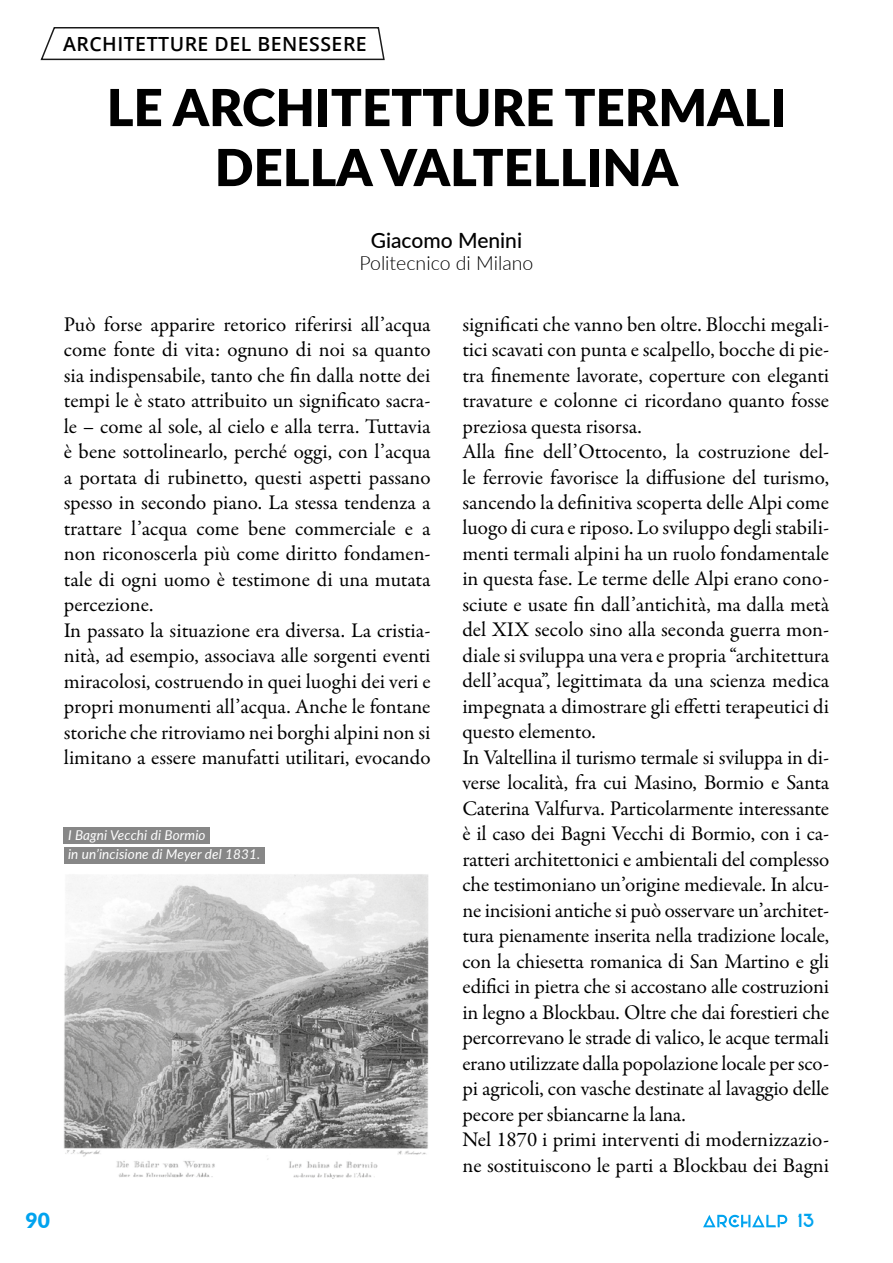
<style>
.page{position:relative;width:893px;height:1263px;background:#fff}
.page>*{position:absolute;margin:0;border:0;box-sizing:border-box;transform-origin:0 0}
.t1{font:900 51px/60px "Lato";color:#000;text-align:center}
.t2{font:21px/25.5px "Garamond Premr Pro";letter-spacing:-.005em;color:#000}
.t3{font:500 21px "Lato";color:#000}
.t4{font:900 21px "Lato";color:#00a3ef}
.t5{font:600 19.5px "Open Sans";letter-spacing:.025em;color:#000}
.t6{font:300 19.5px "Lato";color:#000}
.t7{font:18px "Elianto";color:#00a3ef}
.t8{font:italic 13.5px/19.5px "Lato";letter-spacing:.01em;color:#fff}
</style>
<div class="page">
<img style="left:64px;top:874px;width:365px;height:304px">
<svg style="left:703px;top:1215px;width:84px;height:12px"></svg>
<svg style="left:40px;top:27px;width:345px;height:34px"></svg>
<div style="left:64px;top:828px;width:146px;height:16px;background:#878787"></div>
<div style="left:64px;top:847px;width:200px;height:16px;background:#878787"></div>
<p class="t5" style="left:63px;top:30px;width:305px">ARCHITETTURE DEL BENESSERE</p>
<h1 class="t1" style="left:107px;top:75px;width:681px">LE ARCHITETTURE TERMALI<br>DELLA VALTELLINA</h1>
<p class="t3" style="left:371px;top:225px;width:153px">Giacomo Menini</p>
<p class="t6" style="left:359px;top:250px;width:176px">Politecnico di Milano</p>
<p class="t2" style="left:64px;top:312px;width:368px">Può forse apparire retorico riferirsi all’acqua come fonte di vita: ognuno di noi sa quanto sia indispensabile, tanto che fin dalla notte dei tempi le è stato attribuito un significato sacra&shy;le – come al sole, al cielo e alla terra. Tuttavia è bene sottolinearlo, perché oggi, con l’acqua a portata di rubinetto, questi aspetti passano spesso in secondo piano. La stessa tendenza a trattare l’acqua come bene commerciale e a non riconoscerla più come diritto fondamen&shy;tale di ogni uomo è testimone di una mutata percezione.<br>In passato la situazione era diversa. La cristia&shy;nità, ad esempio, associava alle sorgenti eventi miracolosi, costruendo in quei luoghi dei veri e propri monumenti all’acqua. Anche le fontane storiche che ritroviamo nei borghi alpini non si limitano a essere manufatti utilitari, evocando</p>
<p class="t2" style="left:462px;top:312px;width:368px">significati che vanno ben oltre. Blocchi megali&shy;tici scavati con punta e scalpello, bocche di pie&shy;tra finemente lavorate, coperture con eleganti travature e colonne ci ricordano quanto fosse preziosa questa risorsa.<br>Alla fine dell’Ottocento, la costruzione del&shy;le ferrovie favorisce la diffusione del turismo, sancendo la definitiva scoperta delle Alpi come luogo di cura e riposo. Lo sviluppo degli stabili&shy;menti termali alpini ha un ruolo fondamentale in questa fase. Le terme delle Alpi erano cono&shy;sciute e usate fin dall’antichità, ma dalla metà del XIX secolo sino alla seconda guerra mon&shy;diale si sviluppa una vera e propria “architettura dell’acqua”, legittimata da una scienza medica impegnata a dimostrare gli effetti terapeutici di questo elemento.<br>In Valtellina il turismo termale si sviluppa in di&shy;verse località, fra cui Masino, Bormio e Santa Caterina Valfurva. Particolarmente interessante è il caso dei Bagni Vecchi di Bormio, con i ca&shy;ratteri architettonici e ambientali del complesso che testimoniano un’origine medievale. In alcu&shy;ne incisioni antiche si può osservare un’architet&shy;tura pienamente inserita nella tradizione locale, con la chiesetta romanica di San Martino e gli edifici in pietra che si accostano alle costruzioni in legno a Blockbau. Oltre che dai forestieri che percorrevano le strade di valico, le acque termali erano utilizzate dalla popolazione locale per sco&shy;pi agricoli, con vasche destinate al lavaggio delle pecore per sbiancarne la lana.<br>Nel 1870 i primi interventi di modernizzazio&shy;ne sostituiscono le parti a Blockbau dei Bagni</p>
<p class="t8" style="left:68px;top:825px;width:194px">I Bagni Vecchi di Bormio<br>in un’incisione di Meyer del 1831.</p>
<p class="t4" style="left:26px;top:1204px;width:26px">90</p>
<p class="t7" style="left:798px;top:1210px;width:18px">13</p>
</div>
